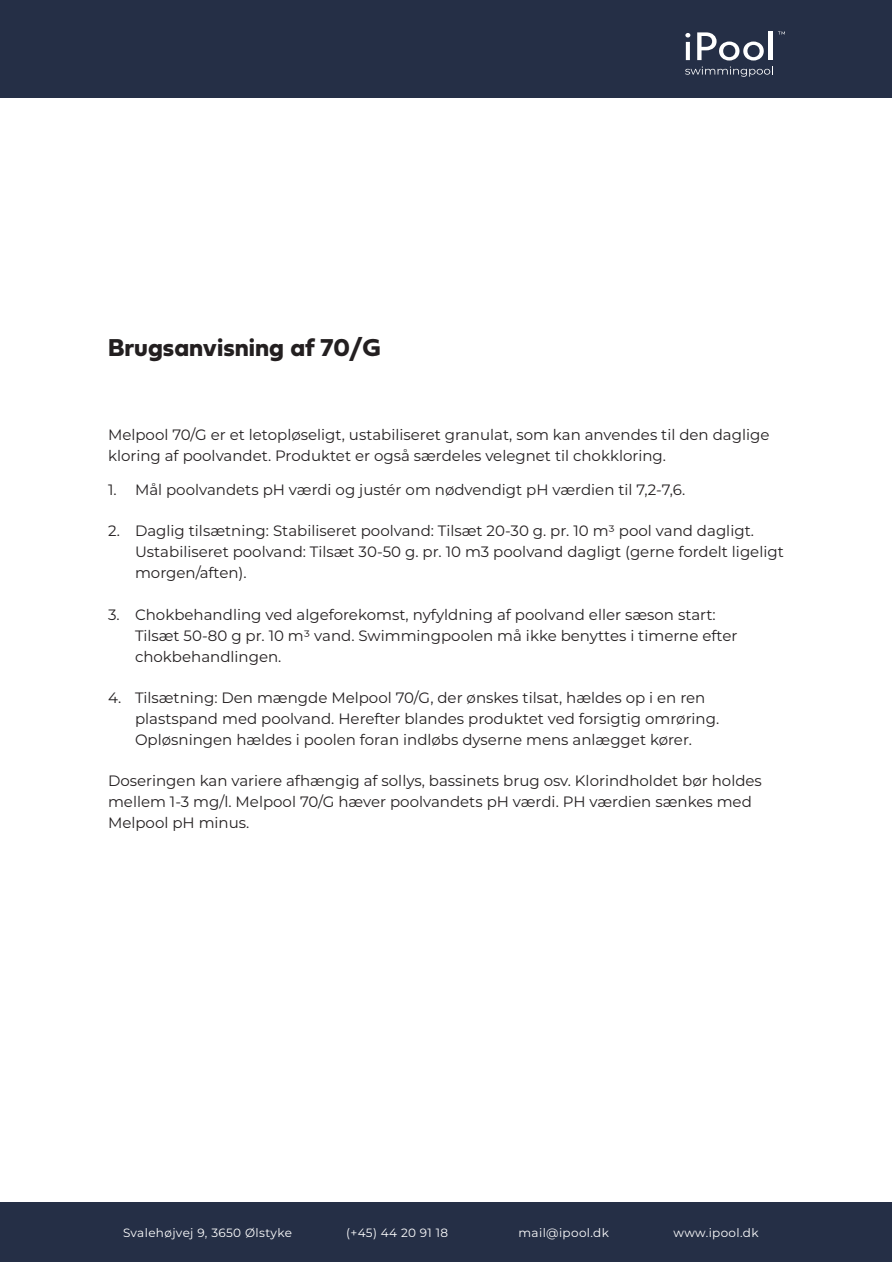
<style>
.page{position:relative;width:893px;height:1263px;background:#fff}
.page>*{position:absolute;margin:0;border:0;box-sizing:border-box;transform-origin:0 0}
.t1{font:25.5px "Fieldwork Geo Bold";color:#231f20}
.t2{font:15px/21px "Montserrat";color:#231f20}
.t3{font:12px "Montserrat";letter-spacing:.03em;color:#fff}
</style>
<div class="page">
<div style="left:1px;top:1px;width:891px;height:97px;background:#252f46"></div>
<svg style="left:685px;top:33px;width:5px;height:27px"></svg>
<svg style="left:697px;top:32px;width:67px;height:29px"></svg>
<hr style="left:769px;top:31px;width:4px;height:29px;background:#fff">
<svg style="left:685px;top:67px;width:88px;height:10px"></svg>
<svg style="left:778px;top:31px;width:7px;height:4px"></svg>
<div style="left:1px;top:1202px;width:891px;height:60px;background:#252f46"></div>
<p class="t1" style="left:108px;top:328px;width:274px">Brugsanvisning af 70/G</p>
<p class="t2" style="left:108px;top:423px;width:663px">Melpool 70/G er et letopløseligt, ustabiliseret granulat, som kan anvendes til den daglige kloring af poolvandet. Produktet er også særdeles velegnet til chokkloring.</p>
<p class="t2" style="left:108px;top:479px;width:579px">1. Mål poolvandets pH værdi og justér om nødvendigt pH værdien til 7,2-7,6.</p>
<p class="t2" style="left:135px;top:520px;width:650px;text-indent:-27px">2. Daglig tilsætning: Stabiliseret poolvand: Tilsæt 20-30 g. pr. 10 m3 pool vand dagligt.<br>Ustabiliseret poolvand: Tilsæt 30-50 g. pr. 10 m3 poolvand dagligt (gerne fordelt ligeligt morgen/aften).</p>
<p class="t2" style="left:135px;top:603px;width:604px;text-indent:-27px">3. Chokbehandling ved algeforekomst, nyfyldning af poolvand eller sæson start:<br>Tilsæt 50-80 g pr. 10 m3 vand. Swimmingpoolen må ikke benyttes i timerne efter chokbehandlingen.</p>
<p class="t2" style="left:135px;top:686px;width:586px;text-indent:-27px">4. Tilsætning: Den mængde Melpool 70/G, der ønskes tilsat, hældes op i en ren plastspand med poolvand. Herefter blandes produktet ved forsigtig omrøring.<br>Opløsningen hældes i poolen foran indløbs dyserne mens anlægget kører.</p>
<p class="t2" style="left:108px;top:770px;width:655px">Doseringen kan variere afhængig af sollys, bassinets brug osv. Klorindholdet bør holdes mellem 1-3 mg/l. Melpool 70/G hæver poolvandets pH værdi. PH værdien sænkes med<br>Melpool pH minus.</p>
<p class="t3" style="left:123px;top:1225px;width:170px">Svalehøjvej 9, 3650 Ølstyke</p>
<p class="t3" style="left:346px;top:1225px;width:104px">(+45) 44 20 91 18</p>
<p class="t3" style="left:519px;top:1225px;width:92px">mail@ipool.dk</p>
<p class="t3" style="left:674px;top:1225px;width:86px">www.ipool.dk</p>
</div>
